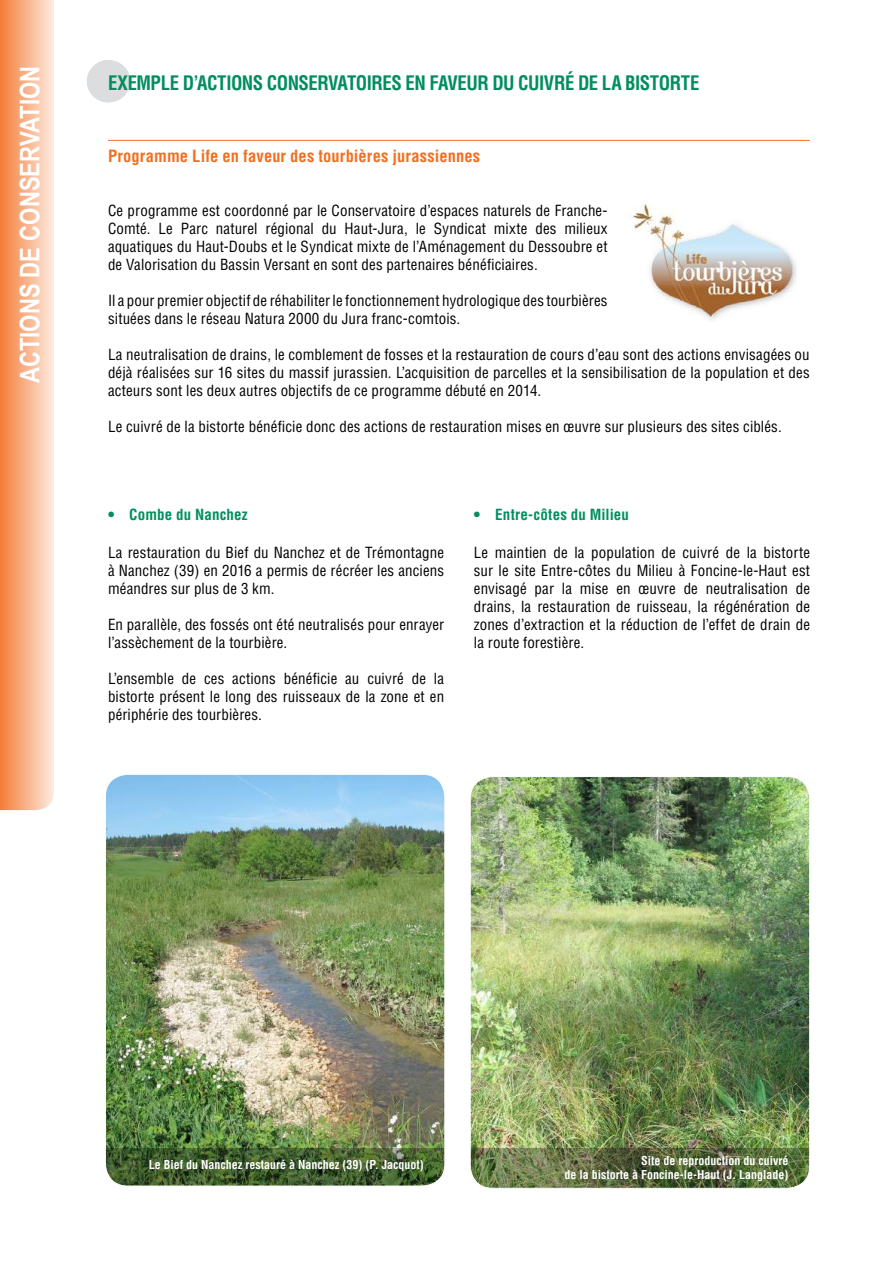
<style>
.page{position:relative;width:893px;height:1263px;background:#fff}
.page>*{position:absolute;margin:0;border:0;box-sizing:border-box;transform-origin:0 0}
.t1{font:700 27px "Arial Narrow";color:#fff}
.t2{font:700 condensed 19.5px "Helvetica";letter-spacing:-.025em;color:#008e5d;scale:.96 1}
.t3{font:700 condensed 16.5px "Helvetica";letter-spacing:.005em;color:#f36f21}
.t4{font:condensed 15px/18px "Helvetica";letter-spacing:.01em;color:#000;text-align:justify}
.t5{font:700 condensed 15px "Helvetica";letter-spacing:.015em;color:#008e5d}
.t6{font:700 condensed 12px/14.4px "Helvetica";color:#fff;text-align:right}
</style>
<div class="page">
<hr style="left:108px;top:60px;width:1px;height:42px;background:#dcddde">
<hr style="left:108px;top:140px;width:702px;height:1px;background:#f36f21">
<img style="left:629px;top:203px;width:168px;height:116px">
<img style="left:470px;top:778px;width:338px;height:370px">
<img style="left:472px;top:1148px;width:338px;height:39px">
<img style="left:107px;top:774px;width:336px;height:374px">
<svg style="left:107px;top:1148px;width:338px;height:38px;background:#455f33"></svg>
<svg style="left:0;top:0;width:54px;height:810px;background:#f8b38a"></svg>
<h1 class="t1" style="left:14px;top:383px;width:319px;rotate:-90deg">ACTIONS DE CONSERVATION</h1>
<h2 class="t2" style="left:108px;top:71px;width:618px">EXEMPLE D’ACTIONS CONSERVATOIRES EN FAVEUR DU CUIVRÉ DE LA BISTORTE</h2>
<p class="t3" style="left:108px;top:146px;width:374px">Programme Life en faveur des tourbières jurassiennes</p>
<p class="t4" style="left:108px;top:201px;width:501px">Ce programme est coordonné par le Conservatoire d’espaces naturels de Franche-Comté. Le Parc naturel régional du Haut-Jura, le Syndicat mixte des milieux aquatiques du Haut-Doubs et le Syndicat mixte de l’Aménagement du Dessoubre et de Valorisation du Bassin Versant en sont des partenaires bénéficiaires.</p>
<p class="t4" style="left:108px;top:291px;width:501px">Il a pour premier objectif de réhabiliter le fonctionnement hydrologique des tourbières situées dans le réseau Natura 2000 du Jura franc-comtois.</p>
<p class="t4" style="left:108px;top:345px;width:703px">La neutralisation de drains, le comblement de fosses et la restauration de cours d’eau sont des actions envisagées ou déjà réalisées sur 16 sites du massif jurassien. L’acquisition de parcelles et la sensibilisation de la population et des acteurs sont les deux autres objectifs de ce programme débuté en 2014.</p>
<p class="t4" style="left:108px;top:417px;width:675px">Le cuivré de la bistorte bénéficie donc des actions de restauration mises en œuvre sur plusieurs des sites ciblés.</p>
<p class="t5" style="left:108px;top:505px;width:141px">• Combe du Nanchez</p>
<p class="t4" style="left:108px;top:543px;width:338px">La restauration du Bief du Nanchez et de Trémontagne à Nanchez (39) en 2016 a permis de récréer les anciens méandres sur plus de 3 km.</p>
<p class="t4" style="left:108px;top:615px;width:338px">En parallèle, des fossés ont été neutralisés pour enrayer l’assèchement de la tourbière.</p>
<p class="t4" style="left:108px;top:669px;width:338px">L’ensemble de ces actions bénéficie au cuivré de la bistorte présent le long des ruisseaux de la zone et en périphérie des tourbières.</p>
<p class="t5" style="left:474px;top:505px;width:157px">• Entre-côtes du Milieu</p>
<p class="t4" style="left:474px;top:543px;width:338px">Le maintien de la population de cuivré de la bistorte sur le site Entre-côtes du Milieu à Foncine-le-Haut est envisagé par la mise en œuvre de neutralisation de drains, la restauration de ruisseau, la régénération de zones d’extraction et la réduction de l’effet de drain de la route forestière.</p>
<p class="t6" style="left:149px;top:1157px;width:276px">Le Bief du Nanchez restauré à Nanchez (39) (P. Jacquot)</p>
<p class="t6" style="left:565px;top:1153px;width:225px">Site de reproduction du cuivré<br>de la bistorte à Foncine-le-Haut (J. Langlade)</p>
</div>
